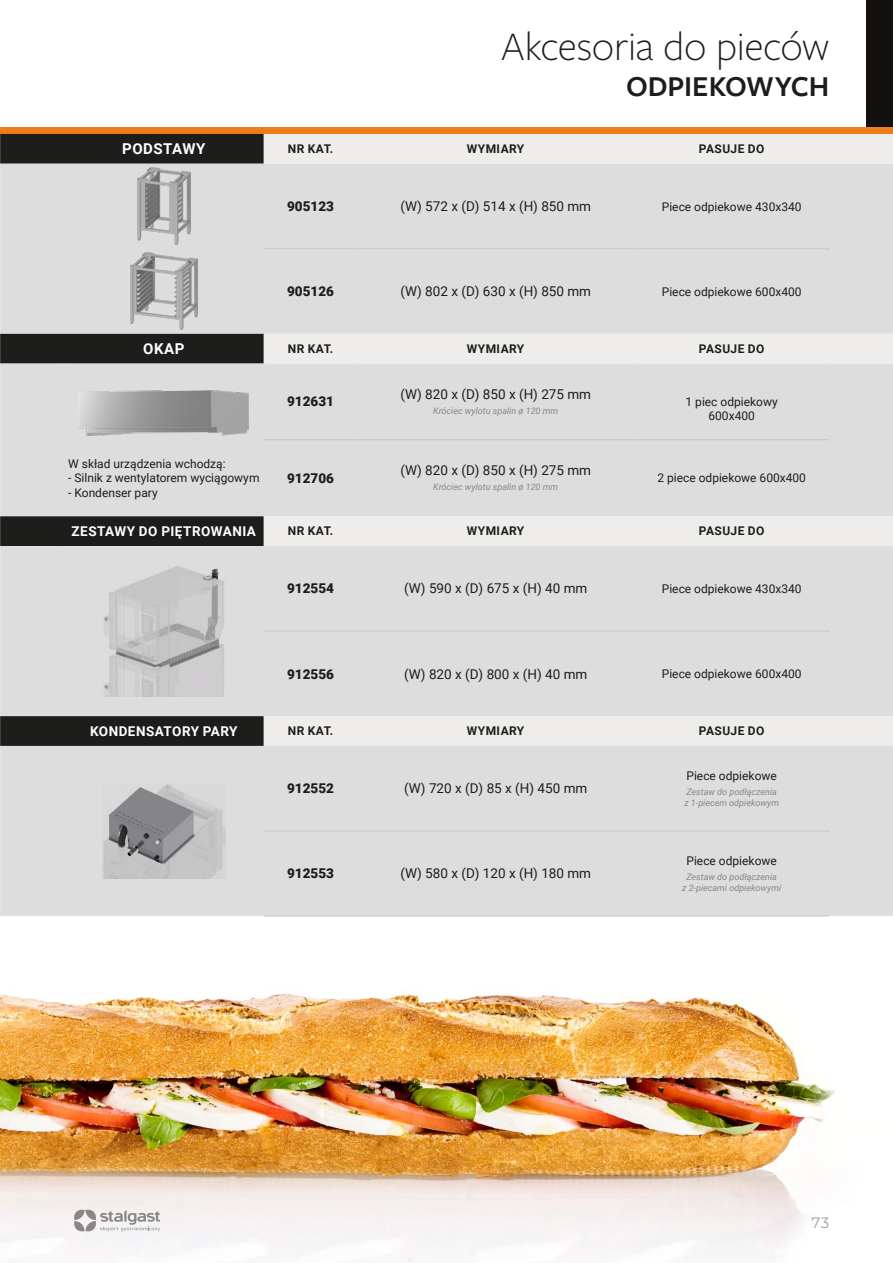
<style>
.page{position:relative;width:893px;height:1263px;background:#fff}
.page>*{position:absolute;margin:0;border:0;box-sizing:border-box;transform-origin:0 0}
.t1{font:300 42px "Freight Sans Pro";letter-spacing:-.01em;color:#1d1d1b}
.t2{font:600 30px "Freight Sans Pro";letter-spacing:-.005em;color:#1d1d1b}
.t3{font:700 15px "Roboto";letter-spacing:.035em;color:#fff}
.t4{font:15px "Montserrat";color:#9d9d9c}
.t5{font:13.5px "Roboto";color:#1d1d1b}
.t6{font:900 13.5px "Roboto";color:#1d1d1b}
.t7{font:700 13.5px "Roboto";letter-spacing:.035em;color:#fff}
.t8{font:12px/14.4px "Roboto";color:#1d1d1b;text-align:center}
.t9{font:700 12px "Roboto";letter-spacing:.035em;color:#1d1d1b}
.t10{font:italic 9px/10.8px "Roboto";color:#878787}
</style>
<div class="page">
<img style="left:0;top:993px;width:837px;height:269px">
<svg style="left:74px;top:1210px;width:86px;height:21px"></svg>
<div style="left:866px;top:0;width:27px;height:134px;background:#13100d"></div>
<div style="left:0;top:128px;width:893px;height:6px;background:#ef7d17"></div>
<svg style="left:0;top:134px;width:893px;height:30px;background:#b1b0ae"></svg>
<div style="left:0;top:164px;width:893px;height:170px;background:#ddddde"></div>
<hr style="left:264px;top:248px;width:93px;height:1px;background:#c6c6c6">
<hr style="left:357px;top:248px;width:277px;height:1px;background:#c6c6c6">
<hr style="left:634px;top:248px;width:195px;height:1px;background:#c6c6c6">
<img style="left:137px;top:168px;width:53px;height:77px">
<img style="left:130px;top:253px;width:68px;height:77px">
<svg style="left:0;top:334px;width:893px;height:30px;background:#b1b0ae"></svg>
<div style="left:0;top:364px;width:893px;height:152px;background:#ddddde"></div>
<hr style="left:264px;top:439px;width:93px;height:1px;background:#c6c6c6">
<hr style="left:357px;top:439px;width:277px;height:1px;background:#c6c6c6">
<hr style="left:634px;top:439px;width:195px;height:1px;background:#c6c6c6">
<img style="left:79px;top:391px;width:170px;height:44px">
<svg style="left:0;top:516px;width:893px;height:30px;background:#b0b0ae"></svg>
<div style="left:0;top:546px;width:893px;height:170px;background:#ddddde"></div>
<hr style="left:264px;top:631px;width:93px;height:1px;background:#c6c6c6">
<hr style="left:357px;top:631px;width:277px;height:1px;background:#c6c6c6">
<hr style="left:634px;top:631px;width:195px;height:1px;background:#c6c6c6">
<img style="left:102px;top:566px;width:123px;height:130px">
<svg style="left:0;top:716px;width:893px;height:30px;background:#b0b0ae"></svg>
<div style="left:0;top:746px;width:893px;height:170px;background:#ddddde"></div>
<hr style="left:264px;top:831px;width:93px;height:1px;background:#c6c6c6">
<hr style="left:357px;top:831px;width:277px;height:1px;background:#c6c6c6">
<hr style="left:634px;top:831px;width:195px;height:1px;background:#c6c6c6">
<hr style="left:264px;top:916px;width:93px;height:1px;background:#c6c6c6">
<hr style="left:357px;top:916px;width:277px;height:1px;background:#c6c6c6">
<hr style="left:634px;top:916px;width:195px;height:1px;background:#c6c6c6">
<img style="left:102px;top:783px;width:123px;height:95px">
<h1 class="t1" style="left:501px;top:18px;width:330px">Akcesoria do pieców</h1>
<h2 class="t2" style="left:626px;top:66px;width:205px">ODPIEKOWYCH</h2>
<p class="t3" style="left:122px;top:138px;width:85px">PODSTAWY</p>
<p class="t9" style="left:288px;top:140px;width:47px">NR KAT.</p>
<p class="t9" style="left:467px;top:140px;width:59px">WYMIARY</p>
<p class="t9" style="left:699px;top:140px;width:67px">PASUJE DO</p>
<p class="t6" style="left:287px;top:197px;width:48px">905123</p>
<p class="t5" style="left:400px;top:197px;width:192px">(W) 572 x (D) 514 x (H) 850 mm</p>
<p class="t8" style="left:662px;top:199px;width:141px">Piece odpiekowe 430x340</p>
<p class="t6" style="left:287px;top:282px;width:48px">905126</p>
<p class="t5" style="left:400px;top:282px;width:192px">(W) 802 x (D) 630 x (H) 850 mm</p>
<p class="t8" style="left:662px;top:284px;width:141px">Piece odpiekowe 600x400</p>
<p class="t3" style="left:143px;top:338px;width:43px">OKAP</p>
<p class="t9" style="left:288px;top:340px;width:47px">NR KAT.</p>
<p class="t9" style="left:467px;top:340px;width:59px">WYMIARY</p>
<p class="t9" style="left:699px;top:340px;width:67px">PASUJE DO</p>
<p class="t8" style="left:68px;top:456px;width:159px">W skład urządzenia wchodzą:</p>
<p class="t8" style="left:68px;top:470px;width:193px">- Silnik z wentylatorem wyciągowym</p>
<p class="t8" style="left:68px;top:485px;width:91px">- Kondenser pary</p>
<p class="t6" style="left:287px;top:392px;width:48px">912631</p>
<p class="t5" style="left:400px;top:385px;width:192px">(W) 820 x (D) 850 x (H) 275 mm</p>
<p class="t10" style="left:433px;top:405px;width:126px">Króciec wylotu spalin ø 120 mm</p>
<p class="t8" style="left:686px;top:394px;width:94px">1 piec odpiekowy<br>600x400</p>
<p class="t6" style="left:287px;top:469px;width:48px">912706</p>
<p class="t5" style="left:400px;top:461px;width:192px">(W) 820 x (D) 850 x (H) 275 mm</p>
<p class="t10" style="left:433px;top:481px;width:126px">Króciec wylotu spalin ø 120 mm</p>
<p class="t8" style="left:657px;top:470px;width:150px">2 piece odpiekowe 600x400</p>
<p class="t7" style="left:72px;top:522px;width:186px">ZESTAWY DO PIĘTROWANIA</p>
<p class="t9" style="left:288px;top:523px;width:47px">NR KAT.</p>
<p class="t9" style="left:467px;top:523px;width:59px">WYMIARY</p>
<p class="t9" style="left:699px;top:523px;width:67px">PASUJE DO</p>
<p class="t6" style="left:287px;top:579px;width:48px">912554</p>
<p class="t5" style="left:404px;top:579px;width:185px">(W) 590 x (D) 675 x (H) 40 mm</p>
<p class="t8" style="left:662px;top:581px;width:141px">Piece odpiekowe 430x340</p>
<p class="t6" style="left:287px;top:664px;width:48px">912556</p>
<p class="t5" style="left:404px;top:664px;width:185px">(W) 820 x (D) 800 x (H) 40 mm</p>
<p class="t8" style="left:662px;top:666px;width:141px">Piece odpiekowe 600x400</p>
<p class="t7" style="left:90px;top:722px;width:149px">KONDENSATORY PARY</p>
<p class="t9" style="left:288px;top:723px;width:47px">NR KAT.</p>
<p class="t9" style="left:467px;top:723px;width:59px">WYMIARY</p>
<p class="t9" style="left:699px;top:723px;width:67px">PASUJE DO</p>
<p class="t6" style="left:287px;top:779px;width:48px">912552</p>
<p class="t5" style="left:404px;top:779px;width:185px">(W) 720 x (D) 85 x (H) 450 mm</p>
<p class="t6" style="left:287px;top:864px;width:48px">912553</p>
<p class="t5" style="left:400px;top:864px;width:192px">(W) 580 x (D) 120 x (H) 180 mm</p>
<p class="t8" style="left:686px;top:768px;width:92px">Piece odpiekowe</p>
<p class="t10" style="left:684px;top:786px;width:96px">Zestaw do podłączenia z 1-piecem odpiekowym</p>
<p class="t8" style="left:686px;top:853px;width:92px">Piece odpiekowe</p>
<p class="t10" style="left:682px;top:871px;width:101px;text-align:center">Zestaw do podłączenia<br>z 2-piecami odpiekowymi</p>
<p class="t4" style="left:812px;top:1212px;width:19px">73</p>
</div>
